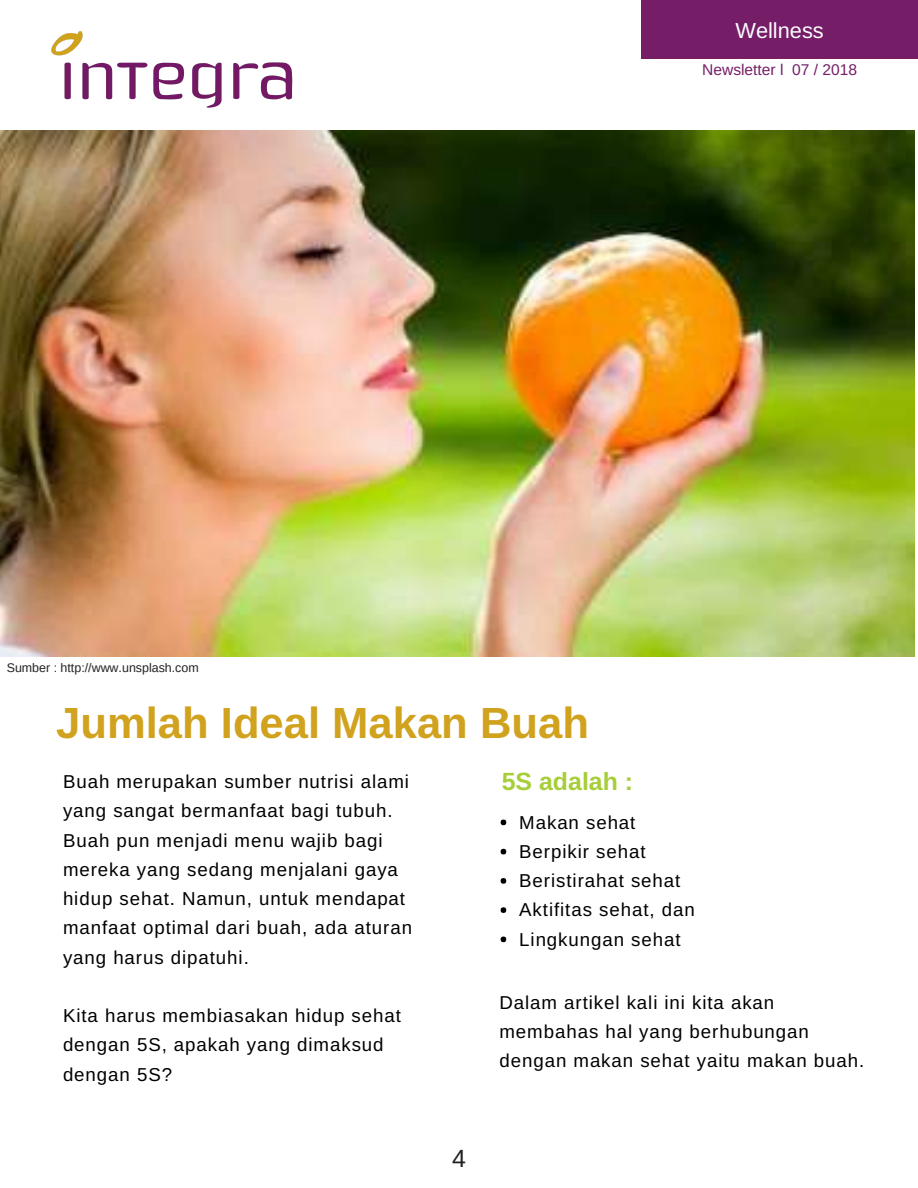
<style>
.page{position:relative;width:918px;height:1188px;background:#fff}
.page>*{position:absolute;margin:0;border:0;box-sizing:border-box;transform-origin:0 0}
.t1{font:700 43.65px "Arimo";color:#d1a21e}
.t2{font:700 24.9px "Arimo";color:#a6ce39}
.t3{font:24.9px "Arimo";color:#222}
.t4{font:21.75px "Arimo";color:#fcfcff}
.t5{font:18.75px/29.2px "Arimo";letter-spacing:.05em;color:#000}
.t6{font:15.6px "Arimo";color:#751d66}
.t7{font:12.45px "Arimo";color:#222}
</style>
<div class="page">
<img style="left:51px;top:31px;width:242px;height:77px">
<div style="left:641px;top:0;width:277px;height:58px;background:#751d66"></div>
<svg style="left:501px;top:820px;width:5px;height:5px"></svg>
<svg style="left:501px;top:849px;width:5px;height:5px"></svg>
<svg style="left:501px;top:878px;width:5px;height:6px"></svg>
<svg style="left:501px;top:907px;width:5px;height:6px"></svg>
<svg style="left:501px;top:937px;width:5px;height:5px"></svg>
<img style="left:0;top:130px;width:915px;height:527px">
<p class="t4" style="left:735px;top:19px;width:90px">Wellness</p>
<p class="t6" style="left:702px;top:61px;width:156px">Newsletter l 07 / 2018</p>
<p class="t7" style="left:7px;top:660px;width:194px">Sumber : http://www.unsplash.com</p>
<h1 class="t1" style="left:56px;top:698px;width:534px">Jumlah Ideal Makan Buah</h1>
<p class="t5" style="left:63px;top:767px;width:351px">Buah merupakan sumber nutrisi alami yang sangat bermanfaat bagi tubuh.<br>Buah pun menjadi menu wajib bagi mereka yang sedang menjalani gaya hidup sehat. Namun, untuk mendapat manfaat optimal dari buah, ada aturan yang harus dipatuhi.</p>
<h2 class="t2" style="left:502px;top:767px;width:133px">5S adalah :</h2>
<p class="t5" style="left:519px;top:807px;width:177px">Makan sehat<br>Berpikir sehat<br>Beristirahat sehat<br>Aktifitas sehat, dan<br>Lingkungan sehat</p>
<p class="t5" style="left:63px;top:1001px;width:339px">Kita harus membiasakan hidup sehat dengan 5S, apakah yang dimaksud dengan 5S?</p>
<h2 class="t3" style="left:452px;top:1144px;width:15px">4</h2>
<p class="t5" style="left:500px;top:987px;width:366px">Dalam artikel kali ini kita akan membahas hal yang berhubungan dengan makan sehat yaitu makan buah.</p>
</div>
